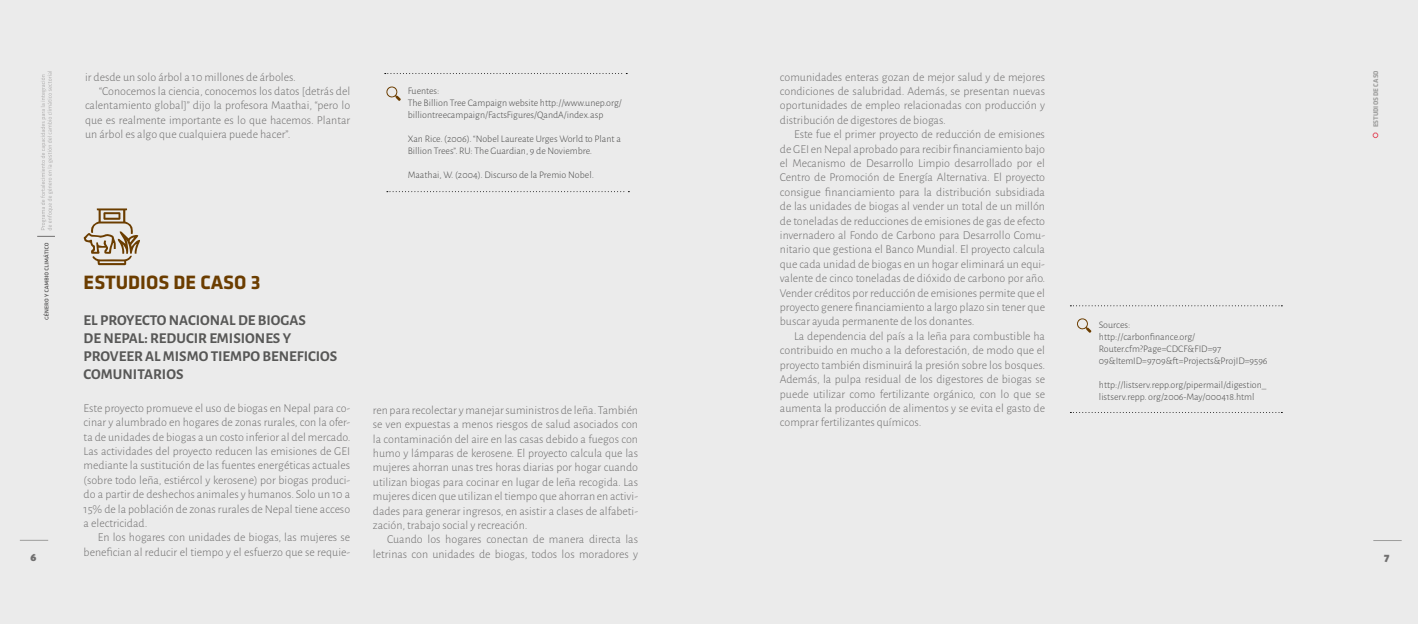
<style>
.page{position:relative;width:1418px;height:624px;background:#fff}
.page>*{position:absolute;margin:0;border:0;box-sizing:border-box;transform-origin:0 0}
.t1{font:700 20px "Klavika";color:#6b3d00}
.t2{font:700 15px/18px "Alegreya Sans";color:#575756}
.t3{font:300 12px/14.4px "Alegreya Sans";color:#706f6f;text-align:justify}
.t4{font:900 12px "Alegreya Sans";color:#706f6f}
.t5{font:300 10px/12px "Alegreya Sans";color:#4a4a49}
.t6{font:700 7px "Klavika";color:#9d9d9c}
</style>
<div class="page">
<div style="left:0;top:0;width:1417px;height:624px;background:#ebebeb"></div>
<svg style="left:20px;top:539px;width:28px;height:1px"></svg>
<svg style="left:1373px;top:540px;width:28px;height:1px"></svg>
<svg style="left:1372px;top:132px;width:6px;height:6px"></svg>
<svg style="left:41px;top:71px;width:12px;height:159px"></svg>
<svg style="left:43px;top:243px;width:6px;height:77px"></svg>
<svg style="left:37px;top:236px;width:18px;height:1px"></svg>
<svg style="left:386px;top:86px;width:15px;height:15px"></svg>
<svg style="left:1077px;top:318px;width:14px;height:15px"></svg>
<svg style="left:385px;top:73px;width:242px;height:1px"></svg>
<svg style="left:387px;top:191px;width:242px;height:1px"></svg>
<svg style="left:1070px;top:305px;width:212px;height:1px"></svg>
<svg style="left:1070px;top:412px;width:212px;height:1px"></svg>
<svg style="left:84px;top:208px;width:56px;height:57px"></svg>
<p class="t6" style="left:1371px;top:127px;width:58px;rotate:-90deg">ESTUDIOS DE CASO</p>
<p class="t3" style="left:780px;top:69px;width:267px">comunidades enteras gozan de mejor salud y de mejores condiciones de salubridad. Además, se presentan nuevas oportunidades de empleo relacionadas con producción y distribución de digestores de biogas.</p>
<p class="t3" style="left:780px;top:127px;width:267px;text-indent:14px">Este fue el primer proyecto de reducción de emisiones de GEI en Nepal aprobado para recibir financiamiento bajo el Mecanismo de Desarrollo Limpio desarrollado por el Centro de Promoción de Energía Alternativa. El proyecto consigue financiamiento para la distribución subsidiada de las unidades de biogas al vender un total de un millón de toneladas de reducciones de emisiones de gas de efecto invernadero al Fondo de Carbono para Desarrollo Comu&shy;nitario que gestiona el Banco Mundial. El proyecto calcula que cada unidad de biogas en un hogar eliminará un equi&shy;valente de cinco toneladas de dióxido de carbono por año.<br>Vender créditos por reducción de emisiones permite que el proyecto genere financiamiento a largo plazo sin tener que buscar ayuda permanente de los donantes.</p>
<p class="t3" style="left:780px;top:328px;width:267px;text-indent:14px">La dependencia del país a la leña para combustible ha contribuido en mucho a la deforestación, de modo que el proyecto también disminuirá la presión sobre los bosques.<br>Además, la pulpa residual de los digestores de biogas se puede utilizar como fertilizante orgánico, con lo que se aumenta la producción de alimentos y se evita el gasto de comprar fertilizantes químicos.</p>
<p class="t5" style="left:1098px;top:318px;width:170px">Sources:<br>http://carbonfinance.org/<br>Router.cfm?Page=CDCF&amp;FID=97<br>09&amp;ItemID=9709&amp;ft=Projects&amp;ProjID=9596</p>
<p class="t3" style="left:85px;top:69px;width:212px">ir desde un solo árbol a 10 millones de árboles.</p>
<p class="t3" style="left:99px;top:83px;width:252px">“Conocemos la ciencia, conocemos los datos [detrás del</p>
<p class="t3" style="left:85px;top:98px;width:267px">calentamiento global]” dijo la profesora Maathai, “pero lo</p>
<p class="t3" style="left:85px;top:112px;width:267px">que es realmente importante es lo que hacemos. Plantar</p>
<p class="t3" style="left:85px;top:127px;width:207px">un árbol es algo que cualquiera puede hacer”.</p>
<p class="t5" style="left:407px;top:84px;width:216px">Fuentes:<br>The Billion Tree Campaign website http://www.unep.org/ billiontreecampaign/FactsFigures/QandA/index.asp</p>
<p class="t5" style="left:407px;top:132px;width:215px">Xan Rice. (2006). “Nobel Laureate Urges World to Plant a<br>Billion Trees”. RU: The Guardian, 9 de Noviembre.</p>
<p class="t5" style="left:407px;top:168px;width:188px">Maathai, W. (2004). Discurso de la Premio Nobel.</p>
<h1 class="t1" style="left:84px;top:271px;width:178px">ESTUDIOS DE CASO 3</h1>
<p class="t2" style="left:84px;top:310px;width:255px">EL PROYECTO NACIONAL DE BIOGAS<br>DE NEPAL: REDUCIR EMISIONES Y<br>PROVEER AL MISMO TIEMPO BENEFICIOS<br>COMUNITARIOS</p>
<p class="t3" style="left:84px;top:400px;width:268px">Este proyecto promueve el uso de biogas en Nepal para co&shy;cinar y alumbrado en hogares de zonas rurales, con la ofer&shy;ta de unidades de biogas a un costo inferior al del mercado.<br>Las actividades del proyecto reducen las emisiones de GEI mediante la sustitución de las fuentes energéticas actuales (sobre todo leña, estiércol y kerosene) por biogas produci&shy;do a partir de deshechos animales y humanos. Solo un 10 a 15% de la población de zonas rurales de Nepal tiene acceso a electricidad.</p>
<p class="t3" style="left:84px;top:530px;width:268px;text-align:right">En los hogares con unidades de biogas, las mujeres se benefician al reducir el tiempo y el esfuerzo que se requie-</p>
<p class="t5" style="left:1098px;top:378px;width:169px">http://listserv.repp.org/pipermail/digestion_ listserv.repp. org/2006-May/000418.html</p>
<p class="t3" style="left:373px;top:402px;width:267px">ren para recolectar y manejar suministros de leña. También se ven expuestas a menos riesgos de salud asociados con la contaminación del aire en las casas debido a fuegos con humo y lámparas de kerosene. El proyecto calcula que las mujeres ahorran unas tres horas diarias por hogar cuando utilizan biogas para cocinar en lugar de leña recogida. Las mujeres dicen que utilizan el tiempo que ahorran en activi&shy;dades para generar ingresos, en asistir a clases de alfabeti&shy;zación, trabajo social y recreación.</p>
<p class="t3" style="left:373px;top:532px;width:267px;text-align:right">Cuando los hogares conectan de manera directa las letrinas con unidades de biogas, todos los moradores y</p>
<p class="t4" style="left:30px;top:548px;width:7px">6</p>
<p class="t4" style="left:1383px;top:548px;width:7px">7</p>
</div>
